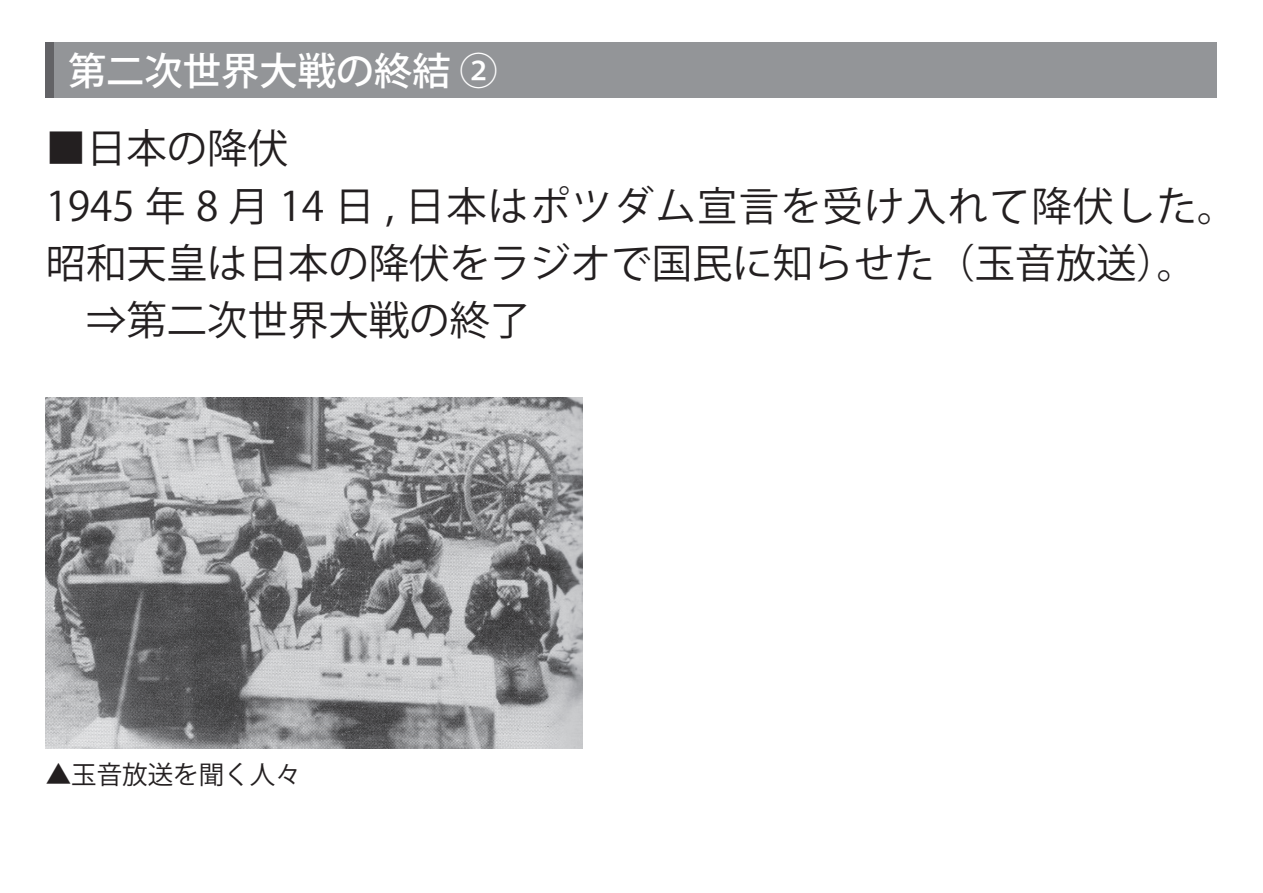
<style>
.page{position:relative;width:1263px;height:893px;background:#fff}
.page>*{position:absolute;margin:0;border:0;box-sizing:border-box;transform-origin:0 0}
.t1{font:40.35px "Koz Go Pr 6 N";color:#231f20}
.t2{font:40.35px "Koz Go Pr 6 N";letter-spacing:.035em;color:#231f20}
.t3{font:500 38.25px "Koz Go Pr 6 N";color:#fff}
.t4{font:25.5px "Koz Go Pr 6 N";color:#231f20}
</style>
<div class="page">
<img style="left:46px;top:398px;width:537px;height:350px">
<div style="left:46px;top:43px;width:1171px;height:55px;background:#939598"></div>
<div style="left:46px;top:43px;width:8px;height:55px;background:#636366"></div>
<p class="t3" style="left:68px;top:49px;width:431px">第二次世界大戦の終結 ②</p>
<p class="t1" style="left:46px;top:126px;width:244px">■日本の降伏</p>
<p class="t2" style="left:46px;top:183px;width:1193px">1945 年 8 月 14 日 , 日本はポツダム宣言を受け入れて降伏した。</p>
<p class="t1" style="left:46px;top:240px;width:1153px">昭和天皇は日本の降伏をラジオで国民に知らせた（玉音放送）。</p>
<p class="t1" style="left:86px;top:298px;width:446px">⇒第二次世界大戦の終了</p>
<p class="t4" style="left:46px;top:760px;width:257px">▲玉音放送を聞く人々</p>
</div>
